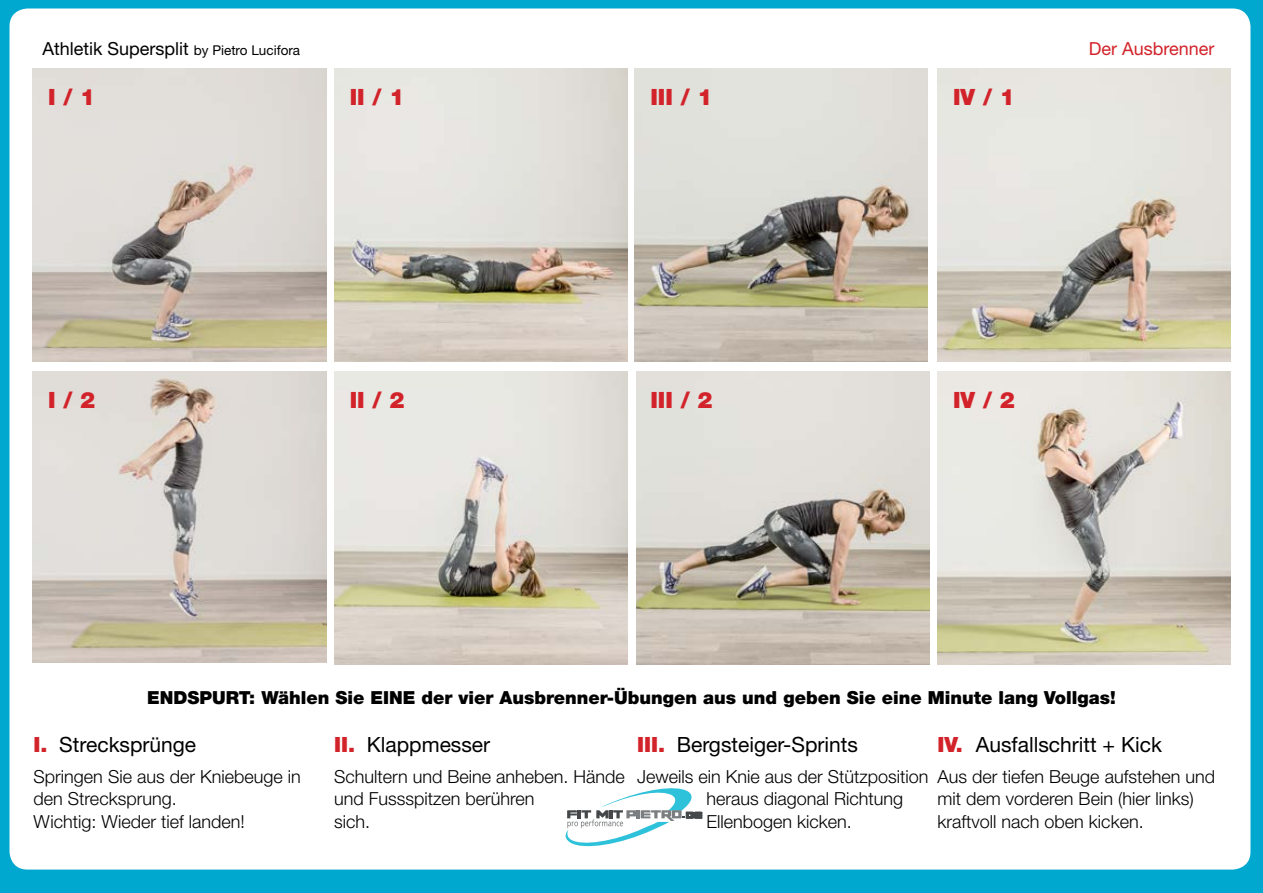
<style>
.page{position:relative;width:1263px;height:893px;background:#00a7ce}
.page>*{position:absolute;margin:0;border:0;box-sizing:border-box;transform-origin:0 0}
.t1{font:900 22.5px "Helvetica Neue LT Std";color:#d2232a}
.t2{font:21px "Helvetica Neue LT Std";color:#000}
.t3{font:300 18px/22.5px "Helvetica Neue LT Std";color:#000}
.t4{font:900 18px "Helvetica Neue LT Std";color:#000}
.t5{font:18px "Helvetica Neue LT Std";color:#000}
.t6{font:18px "Helvetica Neue LT Std";color:#d2232a}
.s1{font-size:13.5px}
.s2{font-weight:900;color:#d2232a}
</style>
<div class="page">
<div style="left:10px;top:9px;width:1240px;height:860px;background:#fff;border-radius:18px"></div>
<svg style="left:565px;top:788px;width:137px;height:59px"></svg>
<img style="left:33px;top:371px;width:294px;height:292px">
<img style="left:636px;top:371px;width:293px;height:293px">
<img style="left:334px;top:371px;width:293px;height:293px">
<img style="left:937px;top:371px;width:293px;height:293px">
<img style="left:33px;top:69px;width:293px;height:292px">
<img style="left:635px;top:69px;width:293px;height:293px">
<img style="left:334px;top:69px;width:293px;height:293px">
<img style="left:937px;top:69px;width:293px;height:293px">
<p class="t5" style="left:43px;top:38px;width:259px">Athletik Supersplit <span class="s1">by Pietro Lucifora</span></p>
<p class="t6" style="left:1089px;top:38px;width:127px">Der Ausbrenner</p>
<p class="t1" style="left:48px;top:84px;width:49px">I / 1</p>
<p class="t1" style="left:350px;top:84px;width:56px">II / 1</p>
<p class="t1" style="left:650px;top:84px;width:64px">III / 1</p>
<p class="t1" style="left:953px;top:84px;width:63px">IV / 1</p>
<p class="t1" style="left:48px;top:386px;width:49px">I / 2</p>
<p class="t1" style="left:350px;top:386px;width:56px">II / 2</p>
<p class="t1" style="left:650px;top:386px;width:64px">III / 2</p>
<p class="t1" style="left:953px;top:386px;width:63px">IV / 2</p>
<p class="t4" style="left:147px;top:687px;width:970px">ENDSPURT: Wählen Sie EINE der vier Ausbrenner-Übungen aus und geben Sie eine Minute lang Vollgas!</p>
<p class="t2" style="left:34px;top:732px;width:164px"><span class="s2">I.</span> Strecksprünge</p>
<p class="t3" style="left:34px;top:765px;width:269px">Springen Sie aus der Kniebeuge in den Strecksprung.<br>Wichtig: Wieder tief landen!</p>
<p class="t2" style="left:334px;top:732px;width:157px"><span class="s2">II.</span> Klappmesser</p>
<p class="t3" style="left:334px;top:765px;width:292px">Schultern und Beine anheben. Hände und Fussspitzen berühren<br>sich.</p>
<p class="t2" style="left:637px;top:732px;width:222px"><span class="s2">III.</span> Bergsteiger-Sprints</p>
<p class="t3" style="left:706px;top:765px;width:224px;text-indent:-69px">Jeweils ein Knie aus der Stützposition heraus diagonal Richtung<br>Ellenbogen kicken.</p>
<p class="t2" style="left:937px;top:732px;width:226px"><span class="s2">IV.</span> Ausfallschritt + Kick</p>
<p class="t3" style="left:937px;top:765px;width:279px">Aus der tiefen Beuge aufstehen und mit dem vorderen Bein (hier links) kraftvoll nach oben kicken.</p>
</div>
